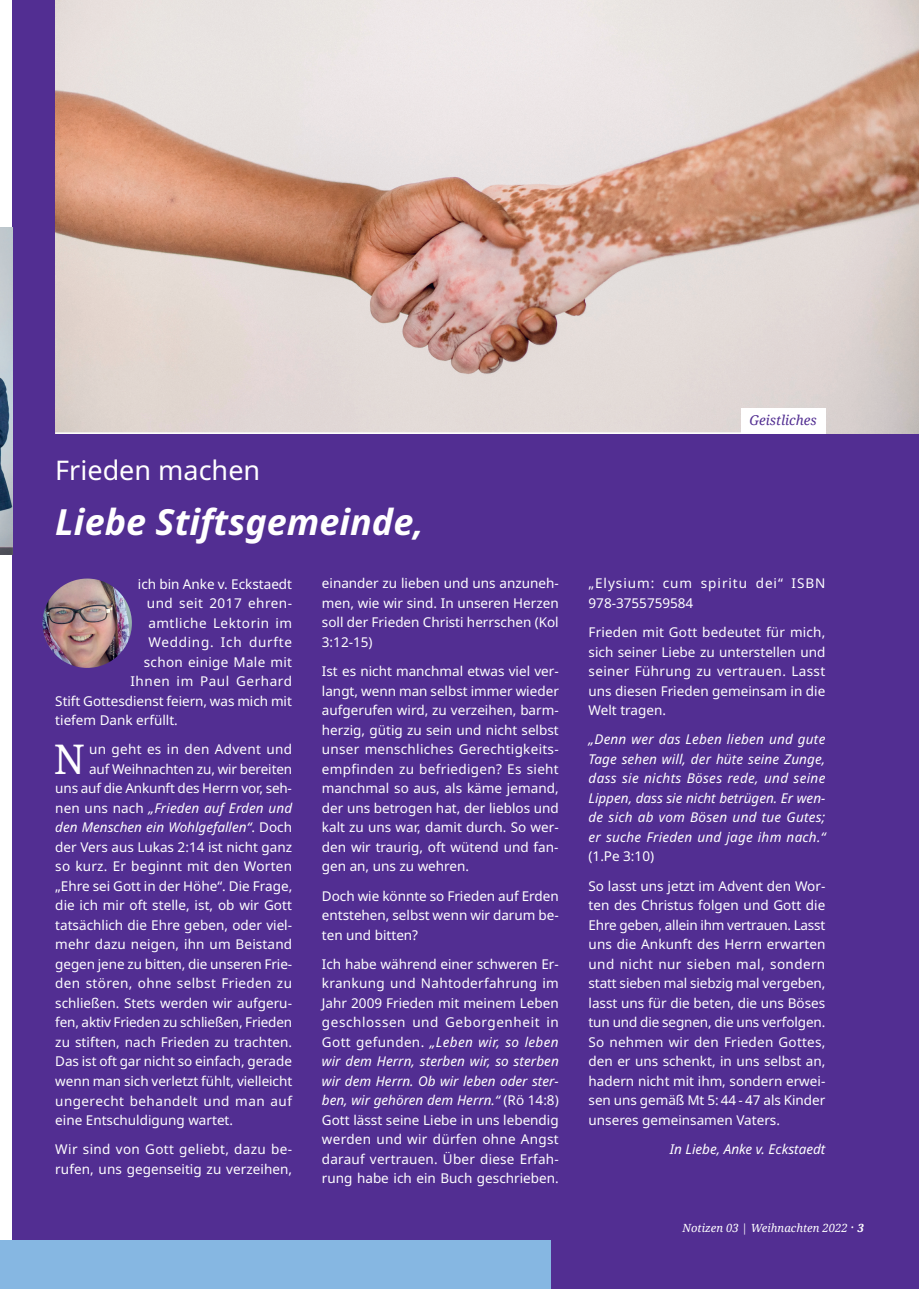
<style>
.page{position:relative;width:919px;height:1289px;background:#fff}
.page>*{position:absolute;margin:0;border:0;box-sizing:border-box;transform-origin:0 0}
.t1{font:40.8px "Noto Serif";color:#fff}
.t2{font:italic 700 36px "Noto Sans";color:#fff}
.t3{font:27px "Noto Sans";color:#fff}
.t4{font:13.5px/19.5px "Noto Sans";color:#fff;text-align:justify}
.t5{font:italic 13.5px/19.5px "Noto Sans";letter-spacing:.005em;color:#fff;text-align:justify}
.t6{font:13.5px "Noto Sans";letter-spacing:.025em;color:#fff}
.t7{font:13.5px "Noto Sans";letter-spacing:.02em;color:#fff}
.t8{font:13.5px/19.5px "Noto Sans";letter-spacing:.07em;color:#fff}
.t9{font:13.5px "Noto Sans";letter-spacing:.04em;color:#fff}
.t10{font:13.5px "Noto Sans";letter-spacing:.03em;color:#fff}
.t11{font:13.5px "Noto Sans";letter-spacing:.045em;color:#fff}
.t12{font:13.5px "Noto Sans";letter-spacing:.055em;color:#fff}
.t13{font:italic 13.5px "Noto Serif";color:#522e92}
.t14{font:italic 11.25px "Noto Serif";color:#fff}
.s1{font-style:italic}
.s2{font-style:normal}
.s3{font-size:13.5px}
.s4{font-weight:700}
</style>
<div class="page">
<div style="left:13px;top:0;width:905px;height:1288px;background:#522e92"></div>
<div style="left:0;top:1239px;width:13px;height:49px;background:#86b7e2"></div>
<div style="left:13px;top:1239px;width:538px;height:49px;background:#86b7e2"></div>
<img style="left:55px;top:0;width:863px;height:434px">
<img style="left:43px;top:578px;width:89px;height:90px;border-radius:45px">
<img style="left:0;top:228px;width:13px;height:327px">
<div style="left:740px;top:408px;width:85px;height:26px;background:#fff"></div>
<hr style="left:55px;top:432px;width:770px;height:2px;background:#fff">
<h3 class="t3" style="left:55px;top:455px;width:206px">Frieden machen</h3>
<h2 class="t2" style="left:55px;top:496px;width:370px">Liebe Stiftsgemeinde,</h2>
<p class="t4" style="left:138px;top:574px;width:156px">ich bin Anke v. Eckstaedt</p>
<p class="t9" style="left:147px;top:595px;width:147px">und seit 2017 ehren-</p>
<p class="t9" style="left:148px;top:615px;width:145px">amtliche Lektorin im</p>
<p class="t12" style="left:148px;top:634px;width:145px">Wedding. Ich durfte</p>
<p class="t7" style="left:144px;top:654px;width:150px">schon einige Male mit</p>
<p class="t11" style="left:130px;top:673px;width:163px">Ihnen im Paul Gerhard</p>
<p class="t4" style="left:55px;top:691px;width:238px">Stift Gottesdienst feiern, was mich mit</p>
<p class="t4" style="left:55px;top:710px;width:124px">tiefem Dank erfüllt.</p>
<h1 class="t1" style="left:54px;top:731px;width:33px">N</h1>
<p class="t6" style="left:89px;top:741px;width:205px">un geht es in den Advent und</p>
<p class="t4" style="left:322px;top:574px;width:238px">einander zu lieben und uns anzuneh&shy;men, wie wir sind. In unseren Herzen soll der Frieden Christi herrschen (Kol 3:12-15)</p>
<p class="t4" style="left:322px;top:662px;width:238px">Ist es nicht manchmal etwas viel ver&shy;langt, wenn man selbst immer wieder aufgerufen wird, zu verzeihen, barm&shy;herzig, gütig zu sein und nicht selbst unser menschliches Gerechtigkeits&shy;empfinden zu befriedigen? Es sieht manchmal so aus, als käme jemand, der uns betrogen hat, der lieblos und kalt zu uns war, damit durch. So wer&shy;den wir traurig, oft wütend und fan&shy;gen an, uns zu wehren.</p>
<p class="t4" style="left:322px;top:886px;width:238px">Doch wie könnte so Frieden auf Erden entstehen, selbst wenn wir darum be&shy;ten und bitten?</p>
<p class="t4" style="left:322px;top:954px;width:238px">Ich habe während einer schweren Er&shy;krankung und Nahtoderfahrung im Jahr 2009 Frieden mit meinem Leben geschlossen und Geborgenheit in Gott gefunden. <span class="s1">„Leben wir, so leben wir dem Herrn, sterben wir, so sterben wir dem Herrn. Ob wir leben oder ster&shy;ben, wir gehören dem Herrn.“</span> (Rö 14:8)<br>Gott lässt seine Liebe in uns lebendig werden und wir dürfen ohne Angst darauf vertrauen. Über diese Erfah&shy;rung habe ich ein Buch geschrieben.</p>
<p class="t4" style="left:89px;top:759px;width:205px">auf Weihnachten zu, wir bereiten</p>
<p class="t4" style="left:55px;top:779px;width:238px">uns auf die Ankunft des Herrn vor, seh-</p>
<p class="t5" style="left:55px;top:798px;width:238px"><span class="s2">nen uns nach</span> „Frieden auf Erden und</p>
<p class="t5" style="left:55px;top:818px;width:238px">den Menschen ein Wohlgefallen“<span class="s2">. Doch</span></p>
<p class="t4" style="left:55px;top:837px;width:238px">der Vers aus Lukas 2:14 ist nicht ganz</p>
<p class="t7" style="left:55px;top:858px;width:238px">so kurz. Er beginnt mit den Worten</p>
<p class="t4" style="left:55px;top:876px;width:238px">„Ehre sei Gott in der Höhe“. Die Frage,</p>
<p class="t4" style="left:55px;top:896px;width:238px">die ich mir oft stelle, ist, ob wir Gott</p>
<p class="t4" style="left:55px;top:915px;width:238px">tatsächlich die Ehre geben, oder viel-</p>
<p class="t4" style="left:55px;top:935px;width:238px">mehr dazu neigen, ihn um Beistand</p>
<p class="t4" style="left:55px;top:954px;width:238px">gegen jene zu bitten, die unseren Frie-</p>
<p class="t6" style="left:55px;top:975px;width:238px">den stören, ohne selbst Frieden zu</p>
<p class="t4" style="left:55px;top:993px;width:238px">schließen. Stets werden wir aufgeru-</p>
<p class="t4" style="left:55px;top:1013px;width:238px">fen, aktiv Frieden zu schließen, Frieden</p>
<p class="t4" style="left:55px;top:1032px;width:238px">zu stiften, nach Frieden zu trachten.</p>
<p class="t4" style="left:55px;top:1052px;width:238px">Das ist oft gar nicht so einfach, gerade</p>
<p class="t4" style="left:55px;top:1071px;width:238px">wenn man sich verletzt fühlt, vielleicht</p>
<p class="t10" style="left:55px;top:1092px;width:238px">ungerecht behandelt und man auf</p>
<p class="t4" style="left:55px;top:1110px;width:179px">eine Entschuldigung wartet.</p>
<p class="t4" style="left:55px;top:1139px;width:238px">Wir sind von Gott geliebt, dazu be&shy;rufen, uns gegenseitig zu verzeihen,</p>
<p class="t13" style="left:749px;top:411px;width:69px">Geistliches</p>
<p class="t8" style="left:588px;top:574px;width:238px">„Elysium: cum spiritu dei“ ISBN<br>978-3755759584</p>
<p class="t4" style="left:588px;top:622px;width:238px">Frieden mit Gott bedeutet für mich, sich seiner Liebe zu unterstellen und seiner Führung zu vertrauen. Lasst uns diesen Frieden gemeinsam in die Welt tragen.</p>
<p class="t5" style="left:588px;top:730px;width:238px">„Denn wer das Leben lieben und gute Tage sehen will, der hüte seine Zunge, dass sie nichts Böses rede, und seine Lippen, dass sie nicht betrügen. Er wen&shy;de sich ab vom Bösen und tue Gutes; er suche Frieden und jage ihm nach.“</p>
<p class="t4" style="left:588px;top:842px;width:238px;line-height:29.2px">(1.Pe 3:10)<br>So lasst uns jetzt im Advent den Wor-</p>
<p class="t4" style="left:588px;top:895px;width:238px">ten des Christus folgen und Gott die Ehre geben, allein ihm vertrauen. Lasst uns die Ankunft des Herrn erwarten und nicht nur sieben mal, sondern statt sieben mal siebzig mal vergeben, lasst uns für die beten, die uns Böses tun und die segnen, die uns verfolgen.<br>So nehmen wir den Frieden Gottes, den er uns schenkt, in uns selbst an, hadern nicht mit ihm, sondern erwei&shy;sen uns gemäß Mt 5: 44 - 47 als Kinder unseres gemeinsamen Vaters.</p>
<p class="t5" style="left:669px;top:1139px;width:157px">In Liebe, Anke v. Eckstaedt</p>
<p class="t14" style="left:682px;top:1219px;width:183px">Notizen 03 | Weihnachten 2022 <span class="s3">·</span> <span class="s4">3</span></p>
</div>
